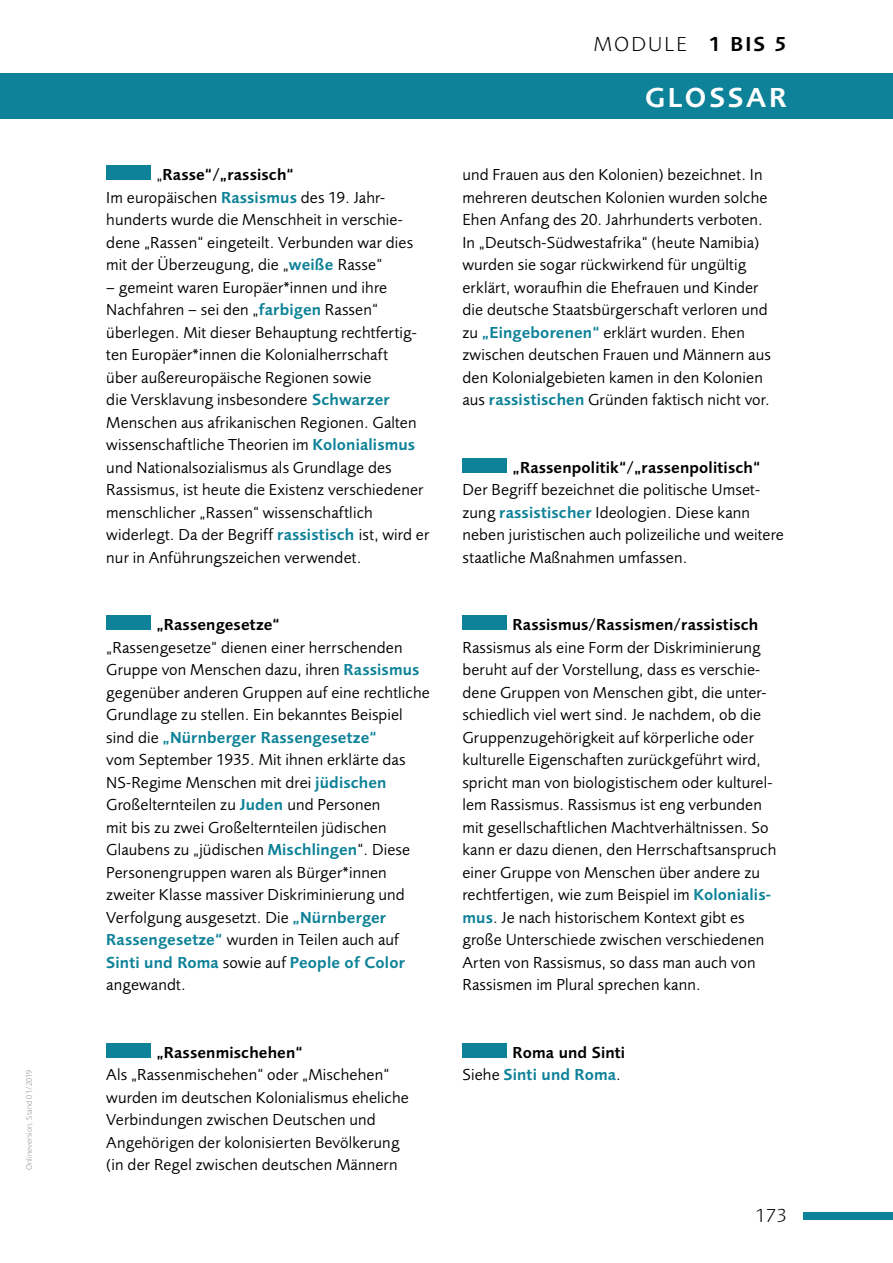
<style>
.page{position:relative;width:893px;height:1263px;background:#fff}
.page>*{position:absolute;margin:0;border:0;box-sizing:border-box;transform-origin:0 0}
.t1{font:28.5px "Foundry Sans Demi CE";letter-spacing:.1em;color:#fff}
.t2{font:300 21px "Foundry Sans";letter-spacing:.1em;color:#000}
.t3{font:19.5px "Foundry Sans Light CE";color:#000}
.t4{font:16.5px/22.5px "Foundry Sans Book CE";letter-spacing:.01em;color:#000}
.t5{font:16.5px/22.5px "Foundry Sans Demi CE";letter-spacing:.01em;color:#000;text-align:right}
.t6{font:16.5px "Foundry Sans Demi CE";letter-spacing:.01em;color:#0d8298}
.t7{font:8.25px "Foundry Sans Light CE";letter-spacing:.01em;color:#919292}
.s1{font-family:"Foundry Sans Book CE"}
.s2{font-family:"Foundry Sans Demi CE";color:#0d8298}
.s3{font-family:"Foundry Sans Book CE";color:#000}
.s4{font-family:"Foundry Sans Demi CE";font-weight:400}
.s5{color:#0d8298}
</style>
<div class="page">
<div style="left:106px;top:166px;width:45px;height:14px;background:#0d8298"></div>
<div style="left:106px;top:616px;width:45px;height:14px;background:#0d8298"></div>
<div style="left:106px;top:1043px;width:45px;height:15px;background:#0d8298"></div>
<div style="left:462px;top:458px;width:45px;height:14px;background:#0d8298"></div>
<div style="left:462px;top:616px;width:45px;height:14px;background:#0d8298"></div>
<div style="left:462px;top:1043px;width:45px;height:15px;background:#0d8298"></div>
<div style="left:804px;top:1212px;width:89px;height:7px;background:#0d8298"></div>
<div style="left:0;top:73px;width:893px;height:45px;background:#0d8298"></div>
<p class="t7" style="left:24px;top:1170px;width:102px;rotate:-90deg">Onlineversion, Stand 01/2019</p>
<p class="t5" style="left:156px;top:163px;width:139px"><span class="s1">„</span>Rasse“/„rassisch“</p>
<p class="t4" style="left:106px;top:186px;width:308px">Im europäischen <span class="s2">Rassismus</span> des 19. Jahr&shy;hunderts wurde die Menschheit in verschie&shy;dene „Rassen“ eingeteilt. Verbunden war dies mit der Überzeugung, die „<span class="s2">weiße</span> Rasse“</p>
<p class="t4" style="left:106px;top:276px;width:325px">– gemeint waren Europäer*innen und ihre Nachfahren – sei den „<span class="s2">farbigen</span> Rassen“ überlegen. Mit dieser Behauptung rechtfertig&shy;ten Europäer*innen die Kolonialherrschaft<br>über außereuropäische Regionen sowie<br>die Versklavung insbesondere <span class="s2">Schwarzer </span>Menschen aus afrikanischen Regionen. Galten wissenschaftliche Theorien im <span class="s2">Kolonialismus </span>und Nationalsozialismus als Grundlage des Rassismus, ist heute die Existenz verschiedener menschlicher „Rassen“ wissenschaftlich widerlegt. Da der Begriff <span class="s2">rassistisch</span> ist, wird er nur in Anführungszeichen verwendet.</p>
<p class="t5" style="left:156px;top:613px;width:125px">„Rassengesetze“</p>
<p class="t4" style="left:106px;top:636px;width:325px">„Rassengesetze“ dienen einer herrschenden Gruppe von Menschen dazu, ihren <span class="s2">Rassismus </span>gegenüber anderen Gruppen auf eine rechtliche Grundlage zu stellen. Ein bekanntes Beispiel</p>
<p class="t6" style="left:106px;top:727px;width:272px"><span class="s3">sind die</span> „Nürnberger Rassengesetze“</p>
<p class="t4" style="left:106px;top:748px;width:305px">vom September 1935. Mit ihnen erklärte das NS-Regime Menschen mit drei <span class="s2">jüdischen </span>Großelternteilen zu <span class="s2">Juden</span> und Personen<br>mit bis zu zwei Großelternteilen jüdischen Glaubens zu „jüdischen <span class="s2">Mischlingen</span>“. Diese Personengruppen waren als Bürger*innen zweiter Klasse massiver Diskriminierung und Verfolgung ausgesetzt. Die <span class="s2">„Nürnberger Rassengesetze“</span> wurden in Teilen auch auf</p>
<p class="t6" style="left:106px;top:952px;width:300px">Sinti und Roma <span class="s3">sowie auf</span> People of Color</p>
<p class="t4" style="left:106px;top:973px;width:81px">angewandt.</p>
<p class="t5" style="left:156px;top:1041px;width:148px">„Rassenmischehen“</p>
<p class="t4" style="left:106px;top:1063px;width:304px">Als „Rassenmischehen“ oder „Mischehen“ wurden im deutschen Kolonialismus eheliche Verbindungen zwischen Deutschen und Angehörigen der kolonisierten Bevölkerung (in der Regel zwischen deutschen Männern</p>
<p class="t2" style="left:594px;top:31px;width:194px">MODULE <span class="s4">1 BIS 5</span></p>
<h1 class="t1" style="left:645px;top:81px;width:143px">GLOSSAR</h1>
<p class="t4" style="left:462px;top:163px;width:310px">und Frauen aus den Kolonien) bezeichnet. In mehreren deutschen Kolonien wurden solche Ehen Anfang des 20. Jahrhunderts verboten.<br>In „Deutsch-Südwestafrika“ (heute Namibia) wurden sie sogar rückwirkend für ungültig erklärt, woraufhin die Ehefrauen und Kinder die deutsche Staatsbürgerschaft verloren und zu <span class="s2">„Eingeborenen“</span> erklärt wurden. Ehen zwischen deutschen Frauen und Männern aus den Kolonialgebieten kamen in den Kolonien aus <span class="s2">rassistischen</span> Gründen faktisch nicht vor.</p>
<p class="t5" style="left:513px;top:456px;width:249px">„Rassenpolitik“/„rassenpolitisch“</p>
<p class="t4" style="left:462px;top:478px;width:323px">Der Begriff bezeichnet die politische Umset&shy;zung <span class="s2">rassistischer</span> Ideologien. Diese kann neben juristischen auch polizeiliche und weitere staatliche Maßnahmen umfassen.</p>
<p class="t5" style="left:513px;top:613px;width:247px">Rassismus/Rassismen/rassistisch</p>
<p class="t4" style="left:462px;top:636px;width:315px">Rassismus als eine Form der Diskriminierung beruht auf der Vorstellung, dass es verschie&shy;dene Gruppen von Menschen gibt, die unter&shy;schiedlich viel wert sind. Je nachdem, ob die Gruppenzugehörigkeit auf körperliche oder kulturelle Eigenschaften zurückgeführt wird, spricht man von biologistischem oder kulturel&shy;lem Rassismus. Rassismus ist eng verbunden mit gesellschaftlichen Machtverhältnissen. So kann er dazu dienen, den Herrschaftsanspruch einer Gruppe von Menschen über andere zu rechtfertigen, wie zum Beispiel im <span class="s2">Kolonialis&shy;mus</span>. Je nach historischem Kontext gibt es große Unterschiede zwischen verschiedenen Arten von Rassismus, so dass man auch von Rassismen im Plural sprechen kann.</p>
<p class="t5" style="left:462px;top:1041px;width:164px">Roma und Sinti<br><span class="s1">Siehe</span> <span class="s5">Sinti und Roma</span><span class="s1">.</span></p>
<p class="t3" style="left:755px;top:1204px;width:33px">173</p>
</div>
